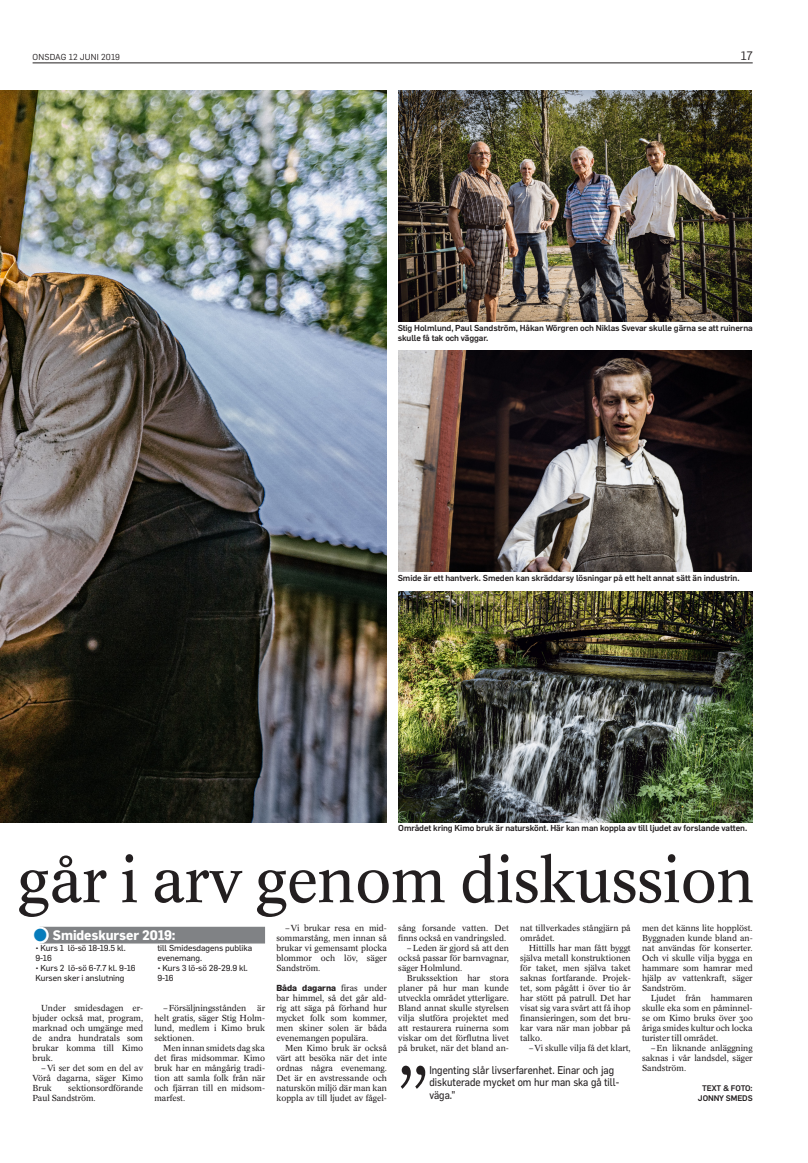
<style>
.page{position:relative;width:808px;height:1163px;background:#fff}
.page>*{position:absolute;margin:0;border:0;box-sizing:border-box;transform-origin:0 0}
.t1{font:77.5px "Concorde BEVBLOT";color:#231f20;scale:.9 1}
.t2{font:63px "Concorde BEVBLOT";letter-spacing:-.01em;color:#231f20}
.t3{font:700 13.5px "Flama";letter-spacing:-.005em;color:#fff;scale:.96 1}
.t4{font:12px "Flama";color:#231f20}
.t5{font:11px/12.4px "Flama Basic";color:#231f20;scale:.9 1}
.t6{font:8.6px/10px "Concorde BEVBLOT";letter-spacing:-.005em;color:#231f20;text-align:justify}
.t7{font:700 8.6px "Flama";letter-spacing:-.005em;color:#231f20}
.t8{font:500 8.5px/10px "Flama";letter-spacing:-.01em;color:#231f20}
.t9{font:8.5px/10px "Flama Basic";letter-spacing:-.005em;color:#231f20}
.t10{font:8.5px "Flama";letter-spacing:.02em;color:#231f20}
.t11{font:500 8px/10px "Flama";letter-spacing:-.01em;color:#231f20;text-align:center}
.s1{font-family:"Flama"}
.s2{font-family:"Concorde BEVBLOT";font-weight:400}
</style>
<div class="page">
<hr style="left:33px;top:63px;width:720px;height:1px;background:#231f20">
<img style="left:398px;top:350px;width:353px;height:222px">
<img style="left:0;top:90px;width:387px;height:732px">
<img style="left:398px;top:90px;width:353px;height:232px">
<img style="left:398px;top:592px;width:355px;height:230px">
<div style="left:40px;top:926px;width:225px;height:17px;background:#808285"></div>
<svg style="left:39px;top:926px;width:13px;height:18px"></svg>
<p class="t10" style="left:33px;top:50px;width:89px">ONSDAG 12 JUNI 2019</p>
<h3 class="t4" style="left:741px;top:47px;width:13px">17</h3>
<p class="t8" style="left:398px;top:322px;width:356px">Stig Holmlund, Paul Sandström, Håkan Wörgren och Niklas Svevar skulle gärna se att ruinerna skulle få tak och väggar.</p>
<p class="t8" style="left:398px;top:572px;width:343px">Smide är ett hantverk. Smeden kan skräddarsy lösningar på ett helt annat sätt än industrin.</p>
<p class="t8" style="left:398px;top:822px;width:350px">Området kring Kimo bruk är naturskönt. Här kan man koppla av till ljudet av forslande vatten.</p>
<h2 class="t2" style="left:18px;top:844px;width:738px">går i arv genom diskussion</h2>
<h3 class="t3" style="left:53px;top:925px;width:129px">Smideskurser 2019:</h3>
<p class="t9" style="left:35px;top:942px;width:92px"><span class="s1">•</span> Kurs 1 lö-sö 18-19.5 kl.<br>9-16</p>
<p class="t9" style="left:35px;top:962px;width:102px"><span class="s1">•</span> Kurs 2 lö-sö 6-7.7 kl. 9-16<br>Kursen sker i anslutning</p>
<p class="t9" style="left:157px;top:942px;width:96px">till Smidesdagens publika evenemang.</p>
<p class="t9" style="left:157px;top:962px;width:92px"><span class="s1">•</span> Kurs 3 lö-sö 28-29.9 kl.<br>9-16</p>
<p class="t6" style="left:33px;top:1003px;width:112px;text-indent:9px">Under smidesdagen er&shy;bjuder också mat, program, marknad och umgänge med de andra hundratals som brukar komma till Kimo bruk.</p>
<p class="t6" style="left:33px;top:1063px;width:112px;text-indent:9px">–Vi ser det som en del av Vörå dagarna, säger Kimo Bruk</p>
<p class="t6" style="left:33px;top:1083px;width:112px;text-indent:36px">sektionsordförande<br>Paul Sandström.</p>
<p class="t6" style="left:163px;top:1003px;width:85px">–Försäljningsstånden</p>
<p class="t6" style="left:154px;top:1003px;width:112px;text-indent:103px">är helt gratis, säger Stig Holm&shy;lund, medlem i Kimo bruk sektionen.</p>
<p class="t6" style="left:154px;top:1043px;width:112px;text-indent:9px">Men innan smidets dag ska det firas midsommar. Kimo bruk har en mångårig tradi&shy;tion att samla folk från när och fjärran till en midsom&shy;marfest.</p>
<p class="t6" style="left:276px;top:923px;width:112px;text-indent:9px">–Vi brukar resa en mid&shy;sommarstång, men innan så brukar vi gemensamt plocka blommor och löv, säger Sandström.</p>
<p class="t7" style="left:276px;top:981px;width:112px">Båda dagarna <span class="s2">firas under</span></p>
<p class="t6" style="left:276px;top:993px;width:112px">bar himmel, så det går ald&shy;rig att säga på förhand hur mycket folk som kommer, men skiner solen är båda evenemangen populära.</p>
<p class="t6" style="left:276px;top:1043px;width:112px;text-indent:9px">Men Kimo bruk är också värt att besöka när det inte ordnas några evenemang.<br>Det är en avstressande och naturskön miljö där man kan koppla av till ljudet av fågel-</p>
<p class="t6" style="left:398px;top:923px;width:112px">sång forsande vatten. Det</p>
<p class="t6" style="left:398px;top:933px;width:109px">finns också en vandringsled.</p>
<p class="t6" style="left:407px;top:943px;width:103px">–Leden är gjord så att den</p>
<p class="t6" style="left:398px;top:953px;width:112px">också passar för barnvagnar,</p>
<p class="t6" style="left:398px;top:963px;width:66px">säger Holmlund.</p>
<p class="t6" style="left:407px;top:973px;width:103px">Brukssektion har stora</p>
<p class="t6" style="left:398px;top:983px;width:112px">planer på hur man kunde</p>
<p class="t6" style="left:398px;top:993px;width:112px">utveckla området ytterligare.</p>
<p class="t6" style="left:398px;top:1003px;width:112px">Bland annat skulle styrelsen</p>
<p class="t6" style="left:398px;top:1013px;width:112px">vilja slutföra projektet med</p>
<p class="t6" style="left:398px;top:1023px;width:112px">att restaurera ruinerna som</p>
<p class="t6" style="left:398px;top:1033px;width:112px">viskar om det förflutna livet</p>
<p class="t6" style="left:398px;top:1043px;width:112px">på bruket, när det bland an-</p>
<p class="t6" style="left:520px;top:923px;width:112px">nat tillverkades stångjärn på området.</p>
<p class="t6" style="left:520px;top:943px;width:112px;text-indent:9px">Hittills har man fått byggt själva metall konstruktionen för taket, men själva taket saknas fortfarande. Projek&shy;tet, som pågått i över tio år har stött på patrull. Det har visat sig vara svårt att få ihop finansieringen, som det bru&shy;kar vara när man jobbar på talko.</p>
<p class="t6" style="left:529px;top:1043px;width:103px">–Vi skulle vilja få det klart,</p>
<h1 class="t1" style="left:397px;top:1050px;width:37px">”</h1>
<p class="t5" style="left:429px;top:1063px;width:213px">Ingenting slår livserfarenhet. Einar och jag diskuterade mycket om hur man ska gå till&shy;väga.”</p>
<p class="t6" style="left:642px;top:923px;width:112px">men det känns lite hopplöst.<br>Byggnaden kunde bland an&shy;nat användas för konserter.<br>Och vi skulle vilja bygga en hammare som hamrar med hjälp av vattenkraft, säger Sandström.</p>
<p class="t6" style="left:642px;top:993px;width:112px;text-indent:9px">Ljudet från hammaren skulle eka som en påminnel&shy;se om Kimo bruks över 300 åriga smides kultur och locka turister till området.</p>
<p class="t6" style="left:642px;top:1043px;width:112px;text-indent:9px">–En liknande anläggning saknas i vår landsdel, säger Sandström.</p>
<p class="t11" style="left:698px;top:1082px;width:56px">Text &amp; foto:<br>Jonny Smeds</p>
</div>
